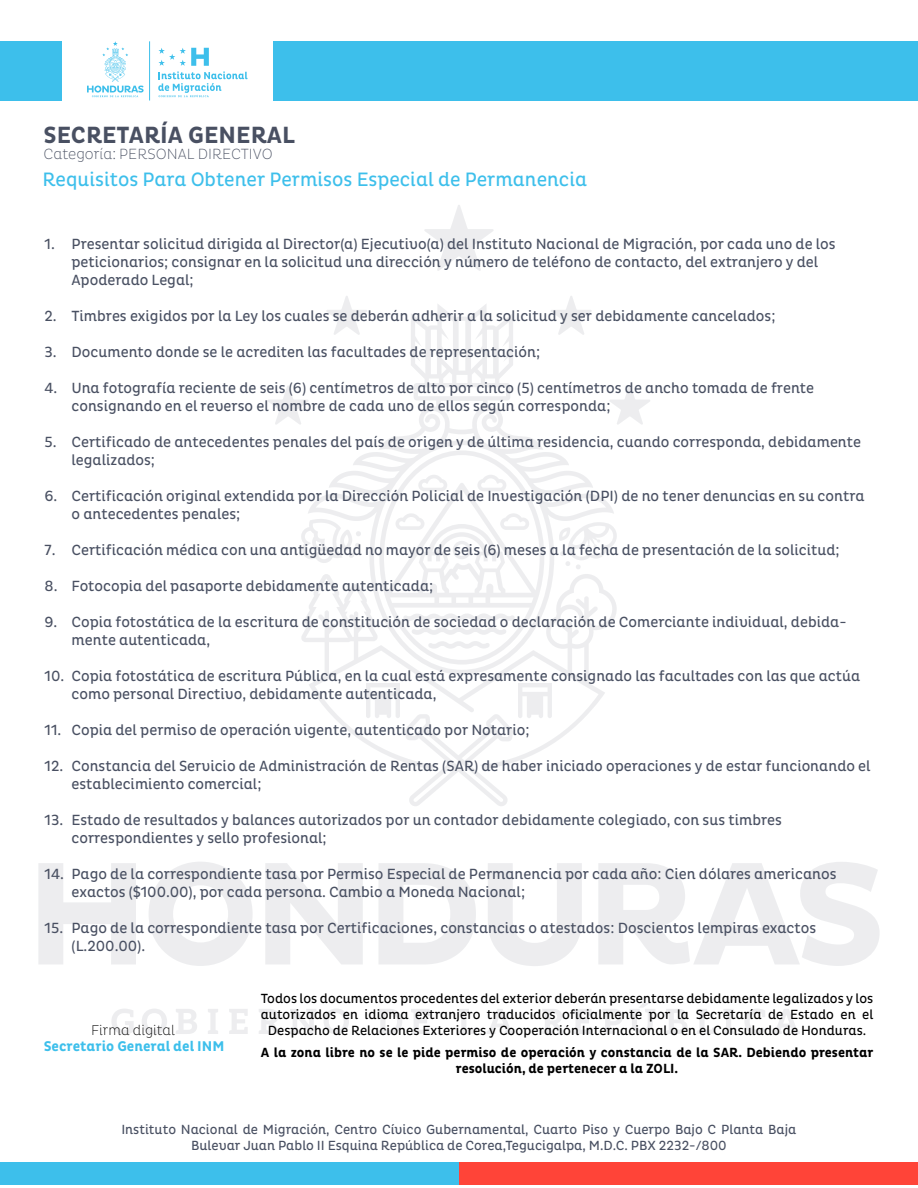
<style>
.page{position:relative;width:918px;height:1188px;background:#fff}
.page>*{position:absolute;margin:0;border:0;box-sizing:border-box;transform-origin:0 0}
.t1{font:700 23.85px "Pluto Cond";color:#495062}
.t2{font:19.8px "Pluto Cond";color:#3dbfeb}
.t3{font:15px/18px "Pluto Cond";color:#495062}
.t4{font:200 15px "Pluto Cond";color:#495062}
.t5{font:700 14.4px "Pluto Cond";color:#3dbfeb}
.t6{font:200 14.4px "Pluto Cond";color:#000}
.t7{font:13.5px/16.2px "Pluto Cond";color:#000;text-align:center}
.t8{font:13.5px/16.2px "Pluto Cond";color:#495062;text-align:center}
.t9{font:700 13.5px/16.2px "Pluto Cond";color:#000;text-align:center}
</style>
<div class="page">
<svg style="left:38px;top:863px;width:98px;height:101px"></svg>
<svg style="left:149px;top:862px;width:104px;height:104px"></svg>
<svg style="left:265px;top:863px;width:98px;height:101px"></svg>
<svg style="left:379px;top:863px;width:97px;height:101px"></svg>
<svg style="left:488px;top:863px;width:94px;height:103px"></svg>
<svg style="left:598px;top:862px;width:282px;height:104px"></svg>
<svg style="left:111px;top:1009px;width:23px;height:25px"></svg>
<svg style="left:142px;top:1009px;width:25px;height:25px"></svg>
<svg style="left:176px;top:1009px;width:21px;height:25px"></svg>
<svg style="left:208px;top:1009px;width:10px;height:25px"></svg>
<svg style="left:229px;top:1009px;width:19px;height:25px"></svg>
<svg style="left:259px;top:1009px;width:22px;height:25px"></svg>
<svg style="left:290px;top:1009px;width:26px;height:25px"></svg>
<svg style="left:324px;top:1009px;width:25px;height:25px"></svg>
<svg style="left:378px;top:1009px;width:24px;height:25px"></svg>
<svg style="left:411px;top:1009px;width:19px;height:25px"></svg>
<svg style="left:459px;top:1009px;width:18px;height:25px"></svg>
<svg style="left:487px;top:1009px;width:26px;height:25px"></svg>
<svg style="left:542px;top:1009px;width:23px;height:25px"></svg>
<svg style="left:573px;top:1009px;width:19px;height:25px"></svg>
<svg style="left:603px;top:1009px;width:20px;height:25px"></svg>
<svg style="left:629px;top:1003px;width:26px;height:31px"></svg>
<svg style="left:666px;top:1009px;width:21px;height:25px"></svg>
<svg style="left:697px;top:1009px;width:18px;height:25px"></svg>
<svg style="left:723px;top:1009px;width:11px;height:25px"></svg>
<svg style="left:745px;top:1009px;width:20px;height:25px"></svg>
<svg style="left:773px;top:1009px;width:27px;height:25px"></svg>
<svg style="left:424px;top:205px;width:69px;height:66px"></svg>
<svg style="left:568px;top:296px;width:6px;height:7px"></svg>
<svg style="left:614px;top:386px;width:36px;height:38px"></svg>
<svg style="left:344px;top:296px;width:6px;height:7px"></svg>
<svg style="left:268px;top:386px;width:40px;height:38px"></svg>
<svg style="left:308px;top:303px;width:306px;height:271px"></svg>
<svg style="left:558px;top:522px;width:59px;height:48px"></svg>
<svg style="left:301px;top:519px;width:60px;height:44px"></svg>
<svg style="left:379px;top:450px;width:165px;height:124px"></svg>
<svg style="left:301px;top:574px;width:316px;height:170px"></svg>
<svg style="left:366px;top:683px;width:186px;height:123px"></svg>
<div style="left:273px;top:41px;width:645px;height:59px;background:#3dbfeb"></div>
<div style="left:0;top:41px;width:62px;height:59px;background:#3dbfeb"></div>
<svg style="left:158px;top:48px;width:90px;height:49px"></svg>
<svg style="left:87px;top:41px;width:57px;height:56px"></svg>
<div style="left:0;top:1162px;width:459px;height:23px;background:#3dbfeb"></div>
<div style="left:459px;top:1162px;width:459px;height:23px;background:#ff4438"></div>
<h1 class="t1" style="left:43px;top:121px;width:253px">SECRETARÍA GENERAL</h1>
<h2 class="t2" style="left:43px;top:168px;width:546px">Requisitos Para Obtener Permisos Especial de Permanencia</h2>
<p class="t4" style="left:44px;top:145px;width:231px">Categoría: PERSONAL DIRECTIVO</p>
<p class="t3" style="left:72px;top:235px;width:766px;text-indent:-27px">1. Presentar solicitud dirigida al Director(a) Ejecutivo(a) del Instituto Nacional de Migración, por cada uno de los peticionarios; consignar en la solicitud una dirección y número de teléfono de contacto, del extranjero y del<br>Apoderado Legal;</p>
<p class="t3" style="left:45px;top:307px;width:732px">2. Timbres exigidos por la Ley los cuales se deberán adherir a la solicitud y ser debidamente cancelados;</p>
<p class="t3" style="left:45px;top:343px;width:497px">3. Documento donde se le acrediten las facultades de representación;</p>
<p class="t3" style="left:72px;top:379px;width:744px;text-indent:-27px">4. Una fotografía reciente de seis (6) centímetros de alto por cinco (5) centímetros de ancho tomada de frente consignando en el reverso el nombre de cada uno de ellos según corresponda;</p>
<p class="t3" style="left:72px;top:433px;width:791px;text-indent:-27px">5. Certificado de antecedentes penales del país de origen y de última residencia, cuando corresponda, debidamente legalizados;</p>
<p class="t3" style="left:72px;top:487px;width:795px;text-indent:-27px">6. Certificación original extendida por la Dirección Policial de Investigación (DPI) de no tener denuncias en su contra o antecedentes penales;</p>
<p class="t3" style="left:45px;top:541px;width:797px">7. Certificación médica con una antigüedad no mayor de seis (6) meses a la fecha de presentación de la solicitud;</p>
<p class="t3" style="left:45px;top:577px;width:390px">8. Fotocopia del pasaporte debidamente autenticada;</p>
<p class="t3" style="left:72px;top:613px;width:777px;text-indent:-27px">9. Copia fotostática de la escritura de constitución de sociedad o declaración de Comerciante individual, debida&shy;mente autenticada,</p>
<p class="t3" style="left:72px;top:667px;width:790px;text-indent:-27px">10. Copia fotostática de escritura Pública, en la cual está expresamente consignado las facultades con las que actúa como personal Directivo, debidamente autenticada,</p>
<p class="t3" style="left:45px;top:721px;width:487px">11. Copia del permiso de operación vigente, autenticado por Notario;</p>
<p class="t3" style="left:72px;top:757px;width:801px;text-indent:-27px">12. Constancia del Servicio de Administración de Rentas (SAR) de haber iniciado operaciones y de estar funcionando el establecimiento comercial;</p>
<p class="t3" style="left:72px;top:811px;width:712px;text-indent:-27px">13. Estado de resultados y balances autorizados por un contador debidamente colegiado, con sus timbres correspondientes y sello profesional;</p>
<p class="t3" style="left:72px;top:865px;width:767px;text-indent:-27px">14. Pago de la correspondiente tasa por Permiso Especial de Permanencia por cada año: Cien dólares americanos exactos ($100.00), por cada persona. Cambio a Moneda Nacional;</p>
<p class="t3" style="left:72px;top:919px;width:746px;text-indent:-27px">15. Pago de la correspondiente tasa por Certificaciones, constancias o atestados: Doscientos lempiras exactos (L.200.00).</p>
<p class="t6" style="left:91px;top:1022px;width:85px">Firma digital</p>
<p class="t5" style="left:44px;top:1038px;width:182px">Secretario General del INM</p>
<p class="t7" style="left:261px;top:990px;width:614px">Todos los documentos procedentes del exterior deberán presentarse debidamente legalizados y los autorizados en idioma extranjero traducidos oficialmente por la Secretaría de Estado en el<br>Despacho de Relaciones Exteriores y Cooperación Internacional o en el Consulado de Honduras.</p>
<p class="t9" style="left:261px;top:1045px;width:614px">A la zona libre no se le pide permiso de operación y constancia de la SAR. Debiendo presentar resolución, de pertenecer a la ZOLI.</p>
<p class="t8" style="left:121px;top:1121px;width:677px">Instituto Nacional de Migración, Centro Cívico Gubernamental, Cuarto Piso y Cuerpo Bajo C Planta Baja<br>Bulevar Juan Pablo II Esquina República de Corea,Tegucigalpa, M.D.C. PBX 2232-/800</p>
</div>
